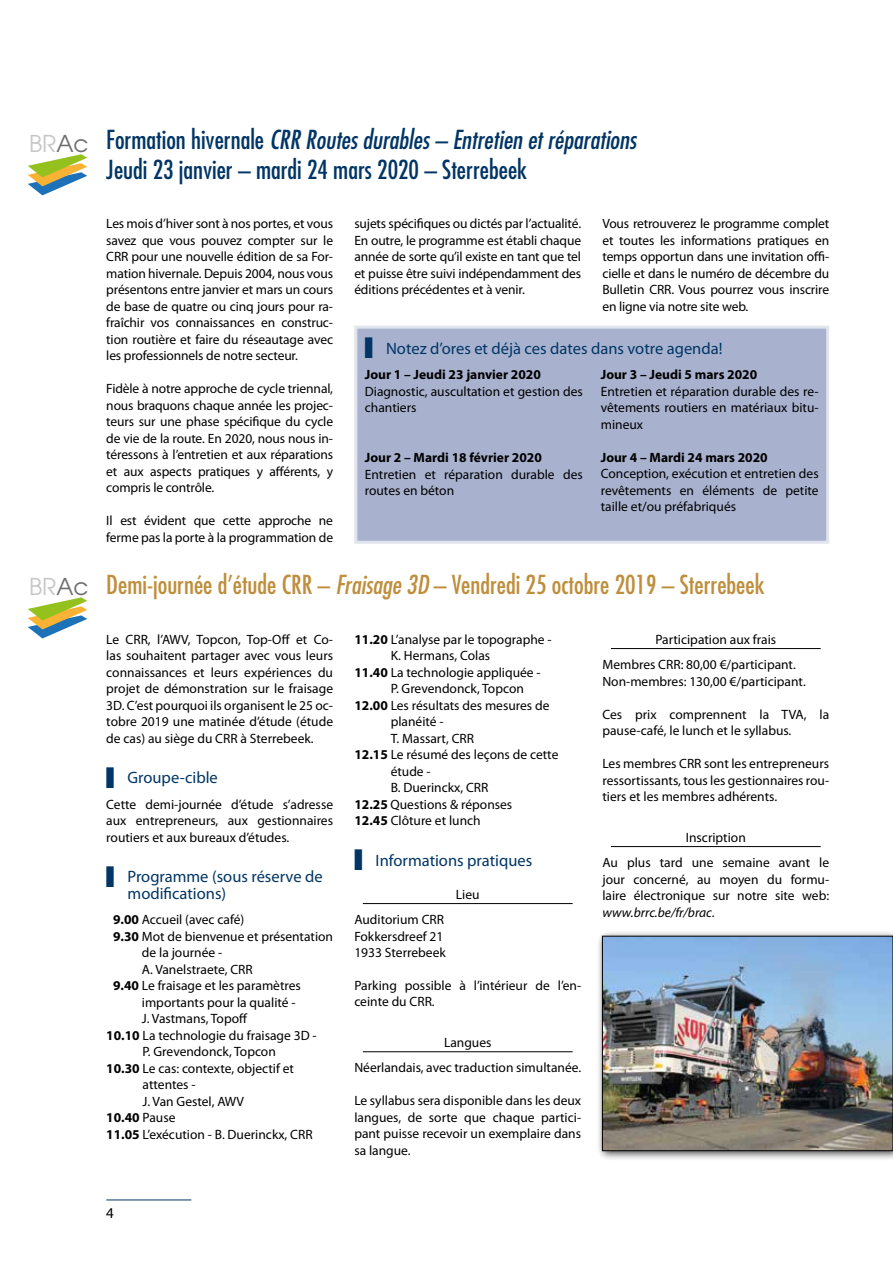
<style>
.page{position:relative;width:893px;height:1263px;background:#fff}
.page>*{position:absolute;margin:0;border:0;box-sizing:border-box;transform-origin:0 0}
.t1{font:condensed 25.5px/30px "Futura Std";color:#003565}
.t2{font:condensed 25.5px "Futura Std";color:#bf8e3c}
.t3{font:23.1px "Avant Garde";color:#c6c6c6}
.t4{font:16.5px/16.5px "Myriad Pro";color:#003565}
.t5{font:15px "Myriad Pro";color:#000}
.t6{font:13.5px/16.5px "Myriad Pro";color:#000;text-align:justify}
.t7{font:700 13.5px "Myriad Pro";color:#000}
.s1{color:#706f6f}
.s2{font-style:italic}
.s3{font-weight:700}
.s4{font-weight:400}
</style>
<div class="page">
<hr style="left:106px;top:1199px;width:85px;height:1px;background:#003565">
<hr style="left:363px;top:903px;width:210px;height:1px;background:#000">
<hr style="left:363px;top:1051px;width:210px;height:1px;background:#000">
<hr style="left:611px;top:648px;width:210px;height:1px;background:#000">
<hr style="left:611px;top:846px;width:210px;height:1px;background:#000">
<svg style="left:28px;top:154px;width:59px;height:41px"></svg>
<svg style="left:28px;top:597px;width:59px;height:41px"></svg>
<div style="left:596px;top:930px;width:297px;height:231px;background:#000;opacity:.75"></div>
<img style="left:604px;top:938px;width:287px;height:211px">
<div style="left:602px;top:936px;width:291px;height:215px;border:1px solid #000"></div>
<div style="left:356px;top:327px;width:472px;height:215px;background:#a8b2ce"></div>
<div style="left:354px;top:326px;width:475px;height:218px;border:3px solid #e0e4ef"></div>
<h2 class="t3" style="left:29px;top:129px;width:61px">BR<span class="s1">Ac</span></h2>
<h2 class="t3" style="left:29px;top:572px;width:61px">BR<span class="s1">Ac</span></h2>
<h1 class="t1" style="left:106px;top:124px;width:531px">Formation hivernale <span class="s2">CRR Routes durables – Entretien et réparations<br></span>Jeudi 23 janvier – mardi 24 mars 2020 – Sterrebeek</h1>
<p class="t6" style="left:106px;top:216px;width:228px">Les mois d’hiver sont à nos portes, et vous savez que vous pouvez compter sur le CRR pour une nouvelle édition de sa For&shy;mation hivernale. Depuis 2004, nous vous présentons entre janvier et mars un cours de base de quatre ou cinq jours pour ra&shy;fraîchir vos connaissances en construc&shy;tion routière et faire du réseautage avec les professionnels de notre secteur.</p>
<p class="t6" style="left:106px;top:381px;width:228px">Fidèle à notre approche de cycle triennal, nous braquons chaque année les projec&shy;teurs sur une phase spécifique du cycle de vie de la route. En 2020, nous nous in&shy;téressons à l’entretien et aux réparations et aux aspects pratiques y afférents, y compris le contrôle.</p>
<p class="t6" style="left:106px;top:513px;width:228px">Il est évident que cette approche ne ferme pas la porte à la programmation de</p>
<p class="t6" style="left:354px;top:216px;width:228px">sujets spécifiques ou dictés par l’actualité.<br>En outre, le programme est établi chaque année de sorte qu’il existe en tant que tel et puisse être suivi indépendamment des éditions précédentes et à venir.</p>
<p class="t6" style="left:602px;top:216px;width:228px">Vous retrouverez le programme complet et toutes les informations pratiques en temps opportun dans une invitation offi&shy;cielle et dans le numéro de décembre du Bulletin CRR. Vous pourrez vous inscrire en ligne via notre site web.</p>
<p class="t4" style="left:365px;top:340px;width:359px">■ Notez d’ores et déjà ces dates dans votre agenda!</p>
<p class="t7" style="left:365px;top:366px;width:178px">Jour 1 – Jeudi 23 janvier 2020</p>
<p class="t6" style="left:365px;top:383px;width:219px">Diagnostic, auscultation et gestion des chantiers</p>
<p class="t7" style="left:601px;top:366px;width:158px">Jour 3 – Jeudi 5 mars 2020</p>
<p class="t6" style="left:601px;top:383px;width:219px">Entretien et réparation durable des re&shy;vêtements routiers en matériaux bitu&shy;mineux</p>
<p class="t7" style="left:601px;top:448px;width:168px">Jour 4 – Mardi 24 mars 2020</p>
<p class="t6" style="left:601px;top:466px;width:219px">Conception, exécution et entretien des revêtements en éléments de petite taille et/ou préfabriqués</p>
<p class="t7" style="left:365px;top:449px;width:179px">Jour 2 – Mardi 18 février 2020</p>
<p class="t6" style="left:365px;top:466px;width:219px">Entretien et réparation durable des routes en béton</p>
<h1 class="t2" style="left:106px;top:569px;width:660px">Demi-journée d’étude CRR – <span class="s2">Fraisage 3D</span> – Vendredi 25 octobre 2019 – Sterrebeek</h1>
<p class="t6" style="left:106px;top:631px;width:228px">Le CRR, l’AWV, Topcon, Top-Off et Co&shy;las souhaitent partager avec vous leurs connaissances et leurs expériences du projet de démonstration sur le fraisage 3D. C’est pourquoi ils organisent le 25 oc&shy;tobre 2019 une matinée d’étude (étude de cas) au siège du CRR à Sterrebeek.</p>
<p class="t4" style="left:106px;top:770px;width:113px">■ Groupe-cible</p>
<p class="t6" style="left:106px;top:796px;width:228px">Cette demi-journée d’étude s’adresse aux entrepreneurs, aux gestionnaires routiers et aux bureaux d’études.</p>
<p class="t4" style="left:128px;top:869px;width:197px;text-indent:-21px">■ Programme (sous réserve de modifications)</p>
<p class="t6" style="left:113px;top:912px;width:133px"><span class="s3">9.00</span> Accueil (avec café)</p>
<p class="t6" style="left:113px;top:928px;width:222px"><span class="s3">9.30</span> Mot de bienvenue et présentation</p>
<p class="t6" style="left:142px;top:945px;width:82px">de la journée -</p>
<p class="t6" style="left:142px;top:961px;width:112px">A. Vanelstraete, CRR</p>
<p class="t6" style="left:113px;top:978px;width:189px"><span class="s3">9.40</span> Le fraisage et les paramètres</p>
<p class="t6" style="left:142px;top:994px;width:155px">importants pour la qualité -</p>
<p class="t6" style="left:142px;top:1011px;width:107px">J. Vastmans, Topoff</p>
<p class="t6" style="left:106px;top:1027px;width:212px"><span class="s3">10.10</span> La technologie du fraisage 3D -</p>
<p class="t6" style="left:143px;top:1044px;width:135px">P. Grevendonck, Topcon</p>
<p class="t6" style="left:106px;top:1060px;width:189px"><span class="s3">10.30</span> Le cas: contexte, objectif et</p>
<p class="t6" style="left:143px;top:1077px;width:55px">attentes -</p>
<p class="t6" style="left:143px;top:1093px;width:103px">J. Van Gestel, AWV</p>
<p class="t7" style="left:106px;top:1109px;width:71px">10.40 <span class="s4">Pause</span></p>
<p class="t6" style="left:106px;top:1126px;width:208px"><span class="s3">11.05</span> L’exécution - B. Duerinckx, CRR</p>
<p class="t6" style="left:602px;top:627px;width:195px;line-height:25.5px;text-indent:53px">Participation aux frais<br>Membres CRR: 80,00 €/participant.</p>
<p class="t6" style="left:602px;top:673px;width:205px">Non-membres: 130,00 €/participant.</p>
<p class="t6" style="left:602px;top:706px;width:228px">Ces prix comprennent la TVA, la pause-café, le lunch et le syllabus.</p>
<p class="t6" style="left:602px;top:756px;width:228px">Les membres CRR sont les entrepreneurs ressortissants, tous les gestionnaires rou&shy;tiers et les membres adhérents.</p>
<p class="t6" style="left:602px;top:825px;width:228px;line-height:25.5px;text-align:center">Inscription<br>Au plus tard une semaine avant le</p>
<p class="t6" style="left:602px;top:871px;width:228px">jour concerné, au moyen du formu&shy;laire électronique sur notre site web: <span class="s2">www.brrc.be/fr/brac</span>.</p>
<p class="t6" style="left:354px;top:631px;width:199px"><span class="s3">11.20</span> L’analyse par le topographe -</p>
<p class="t6" style="left:391px;top:648px;width:101px">K. Hermans, Colas</p>
<p class="t6" style="left:354px;top:664px;width:188px"><span class="s3">11.40</span> La technologie appliquée -</p>
<p class="t6" style="left:391px;top:681px;width:135px">P. Grevendonck, Topcon</p>
<p class="t6" style="left:354px;top:697px;width:197px"><span class="s3">12.00</span> Les résultats des mesures de</p>
<p class="t6" style="left:391px;top:714px;width:54px">planéité -</p>
<p class="t6" style="left:391px;top:730px;width:85px">T. Massart, CRR</p>
<p class="t6" style="left:354px;top:747px;width:206px"><span class="s3">12.15</span> Le résumé des leçons de cette</p>
<p class="t6" style="left:391px;top:763px;width:42px">étude -</p>
<p class="t6" style="left:391px;top:780px;width:99px">B. Duerinckx, CRR</p>
<p class="t6" style="left:354px;top:796px;width:159px"><span class="s3">12.25</span> Questions &amp; réponses</p>
<p class="t6" style="left:354px;top:813px;width:128px"><span class="s3">12.45</span> Clôture et lunch</p>
<p class="t4" style="left:354px;top:852px;width:179px">■ Informations pratiques</p>
<p class="t6" style="left:456px;top:886px;width:25px">Lieu</p>
<p class="t6" style="left:354px;top:912px;width:93px;text-align:left">Auditorium CRR<br>Fokkersdreef 21<br>1933 Sterrebeek</p>
<p class="t6" style="left:354px;top:977px;width:228px">Parking possible à l’intérieur de l’en&shy;ceinte du CRR.</p>
<p class="t6" style="left:354px;top:1030px;width:228px;line-height:25.5px;text-align:center">Langues<br>Néerlandais, avec traduction simultanée.</p>
<p class="t6" style="left:354px;top:1093px;width:228px">Le syllabus sera disponible dans les deux langues, de sorte que chaque partici&shy;pant puisse recevoir un exemplaire dans sa langue.</p>
<p class="t5" style="left:106px;top:1204px;width:9px">4</p>
</div>
